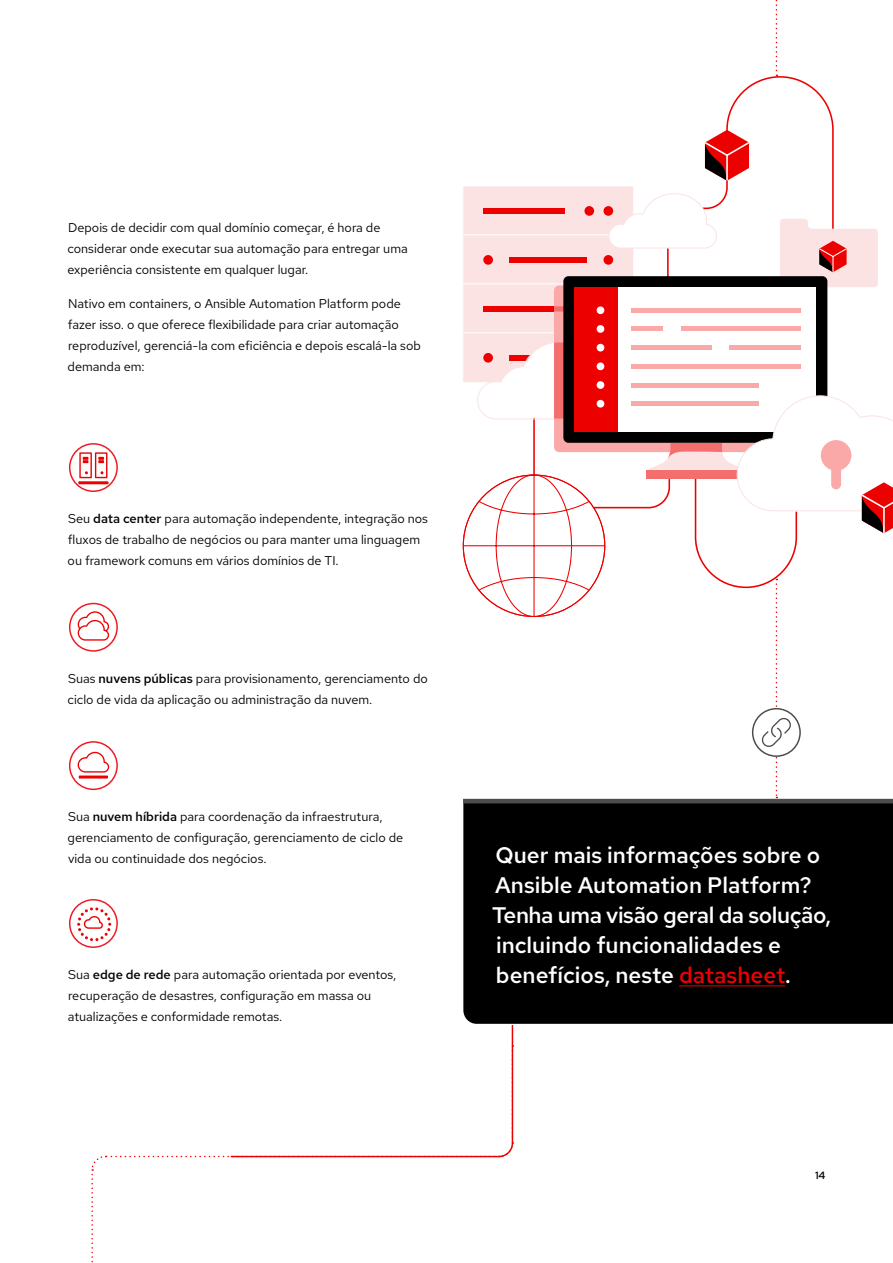
<style>
.page{position:relative;width:893px;height:1263px;background:#fff}
.page>*{position:absolute;margin:0;border:0;box-sizing:border-box;transform-origin:0 0}
.t1{font:500 22.5px/30px "Red Hat Text";color:#fff}
.t2{font:12.75px/21px "Red Hat Text";color:#000}
.t3{font:500 10.5px "Red Hat Text";color:#000}
.s1{font-weight:500}
.s2{color:#e00}
</style>
<div class="page">
<div style="left:463px;top:803px;width:430px;height:221px;background:#000"></div>
<svg style="left:776px;top:0;width:1px;height:76px"></svg>
<hr style="left:463px;top:799px;width:430px;height:4px;background:#4d4d4d">
<div style="left:69px;top:443px;width:49px;height:49px;border:2px solid #ed1c24;border-radius:50%"></div>
<svg style="left:78px;top:452px;width:31px;height:32px"></svg>
<div style="left:69px;top:603px;width:49px;height:49px;border:2px solid #ed1c24;border-radius:50%"></div>
<svg style="left:78px;top:611px;width:31px;height:30px"></svg>
<div style="left:69px;top:741px;width:49px;height:49px;border:2px solid #ed1c24;border-radius:50%"></div>
<svg style="left:78px;top:752px;width:31px;height:26px"></svg>
<div style="left:69px;top:899px;width:49px;height:49px;border:2px solid #ed1c24;border-radius:50%"></div>
<svg style="left:77px;top:907px;width:34px;height:34px"></svg>
<svg style="left:462px;top:130px;width:431px;height:668px"></svg>
<svg style="left:91px;top:1023px;width:423px;height:240px"></svg>
<hr style="left:679px;top:986px;width:106px;height:1px;background:#e00">
<p class="t2" style="left:68px;top:217px;width:342px">Depois de decidir com qual domínio começar, é hora de considerar onde executar sua automação para entregar uma experiência consistente em qualquer lugar.</p>
<p class="t2" style="left:68px;top:293px;width:355px">Nativo em containers, o Ansible Automation Platform pode fazer isso. o que oferece flexibilidade para criar automação reproduzível, gerenciá-la com eficiência e depois escalá-la sob demanda em:</p>
<p class="t2" style="left:68px;top:508px;width:362px">Seu <span class="s1">data center</span> para automação independente, integração nos fluxos de trabalho de negócios ou para manter uma linguagem ou framework comuns em vários domínios de TI.</p>
<p class="t2" style="left:68px;top:667px;width:362px">Suas <span class="s1">nuvens públicas</span> para provisionamento, gerenciamento do ciclo de vida da aplicação ou administração da nuvem.</p>
<p class="t2" style="left:68px;top:806px;width:337px">Sua <span class="s1">nuvem híbrida</span> para coordenação da infraestrutura, gerenciamento de configuração, gerenciamento de ciclo de vida ou continuidade dos negócios.</p>
<p class="t2" style="left:68px;top:964px;width:330px">Sua <span class="s1">edge de rede</span> para automação orientada por eventos, recuperação de desastres, configuração em massa ou atualizações e conformidade remotas.</p>
<h1 class="t1" style="left:492px;top:840px;width:341px">Quer mais informações sobre o<br>Ansible Automation Platform?<br>Tenha uma visão geral da solução, incluindo funcionalidades e benefícios, neste <span class="s2">datasheet</span>.</h1>
<p class="t3" style="left:815px;top:1168px;width:12px">14</p>
</div>
